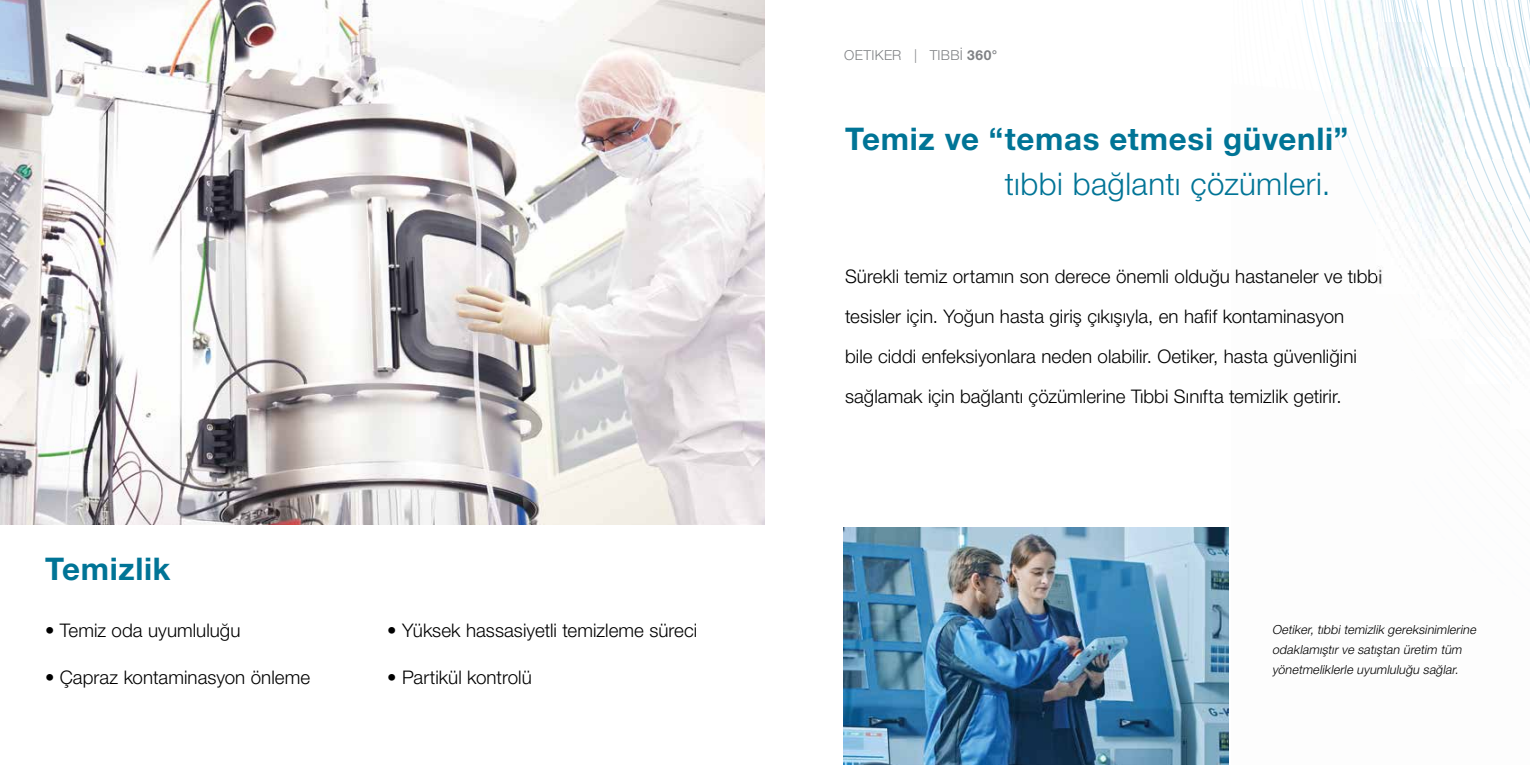
<style>
.page{position:relative;width:1530px;height:765px;background:#fff}
.page>*{position:absolute;margin:0;border:0;box-sizing:border-box;transform-origin:0 0}
.t1{font:700 31.25px "Helvetica Neue LTW1 G";letter-spacing:.02em;color:#007496}
.t2{font:300 31.25px "Helvetica Neue LTW1 G";letter-spacing:.015em;color:#007496}
.t3{font:300 18.75px/40px "Helvetica Neue LTW1 G";color:#000}
.t4{font:300 13.75px "Helvetica Neue LTW1 G";letter-spacing:.02em;color:#808285}
.t5{font:italic 300 12.5px/20px "Helvetica Neue LTW1 G";color:#000}
.s1{font-weight:700}
</style>
<div class="page">
<img style="left:0;top:0;width:765px;height:525px">
<img style="left:1475px;top:11px;width:1px;height:12px">
<img style="left:1464px;top:0;width:11px;height:28px">
<img style="left:1452px;top:0;width:12px;height:68px">
<img style="left:1441px;top:0;width:11px;height:68px">
<img style="left:1440px;top:6px;width:1px;height:62px">
<img style="left:1378px;top:0;width:16px;height:22px">
<img style="left:1381px;top:0;width:5px;height:22px">
<img style="left:1330px;top:79px;width:2px;height:10px">
<img style="left:1330px;top:29px;width:2px;height:50px">
<img style="left:1313px;top:0;width:17px;height:88px">
<img style="left:1301px;top:1px;width:20px;height:87px">
<img style="left:1301px;top:14px;width:13px;height:74px">
<img style="left:1301px;top:26px;width:5px;height:62px">
<img style="left:1458px;top:28px;width:17px;height:40px">
<svg style="left:1470px;top:51px;width:3px;height:9px"></svg>
<img style="left:1458px;top:42px;width:12px;height:26px">
<svg style="left:1456px;top:56px;width:7px;height:12px"></svg>
<svg style="left:1378px;top:10px;width:3px;height:12px"></svg>
<img style="left:1394px;top:0;width:6px;height:22px">
<img style="left:1401px;top:0;width:9px;height:22px">
<svg style="left:1406px;top:16px;width:2px;height:6px"></svg>
<img style="left:1410px;top:0;width:5px;height:22px">
<svg style="left:1415px;top:0;width:25px;height:68px"></svg>
<img style="left:1529px;top:0;width:1px;height:51px">
<img style="left:1524px;top:0;width:5px;height:68px">
<img style="left:1519px;top:0;width:5px;height:68px">
<img style="left:1503px;top:0;width:16px;height:68px">
<img style="left:1498px;top:0;width:5px;height:68px">
<img style="left:1476px;top:0;width:22px;height:68px">
<img style="left:1493px;top:54px;width:5px;height:14px">
<img style="left:1335px;top:123px;width:34px;height:12px">
<img style="left:1330px;top:91px;width:5px;height:40px">
<img style="left:1323px;top:93px;width:5px;height:18px">
<img style="left:1511px;top:203px;width:19px;height:45px">
<img style="left:1467px;top:158px;width:49px;height:87px">
<img style="left:1472px;top:169px;width:12px;height:4px">
<img style="left:1467px;top:173px;width:43px;height:145px">
<img style="left:1467px;top:190px;width:43px;height:78px">
<img style="left:1470px;top:248px;width:40px;height:67px">
<img style="left:1472px;top:252px;width:10px;height:16px">
<img style="left:1467px;top:269px;width:39px;height:56px">
<img style="left:1467px;top:285px;width:29px;height:39px">
<svg style="left:1496px;top:325px;width:14px;height:13px"></svg>
<img style="left:1486px;top:324px;width:10px;height:14px">
<img style="left:1467px;top:302px;width:19px;height:36px">
<img style="left:1467px;top:318px;width:10px;height:20px">
<svg style="left:1374px;top:113px;width:2px;height:8px"></svg>
<img style="left:844px;top:527px;width:384px;height:238px">
<img style="left:1510px;top:248px;width:20px;height:110px">
<img style="left:1473px;top:338px;width:38px;height:20px">
<img style="left:1422px;top:68px;width:45px;height:249px">
<img style="left:1376px;top:22px;width:46px;height:265px">
<img style="left:1466px;top:202px;width:45px;height:46px">
<img style="left:1510px;top:68px;width:20px;height:135px">
<img style="left:1466px;top:68px;width:45px;height:90px">
<img style="left:1332px;top:0;width:45px;height:113px">
<h1 class="t1" style="left:45px;top:550px;width:127px">Temizlik</h1>
<p class="t3" style="left:45px;top:610px;width:197px">• Temiz oda uyumluluğu</p>
<p class="t3" style="left:45px;top:657px;width:267px">• Çapraz kontaminasyon önleme</p>
<p class="t3" style="left:387px;top:610px;width:312px">• Yüksek hassasiyetli temizleme süreci</p>
<p class="t3" style="left:387px;top:657px;width:146px">• Partikül kontrolü</p>
<p class="t4" style="left:844px;top:47px;width:155px">OETIKER | TIBBİ <span class="s1">360°</span></p>
<h1 class="t1" style="left:845px;top:120px;width:505px">Temiz ve “ temas etmesi güvenli”</h1>
<h1 class="t2" style="left:1005px;top:165px;width:327px">tıbbi bağlantı çözümleri.</h1>
<p class="t3" style="left:845px;top:257px;width:538px">Sürekli temiz ortamın son derece önemli olduğu hastaneler ve tıbbi tesisler için. Yoğun hasta giriş çıkışıyla, en hafif kontaminasyon<br>bile ciddi enfeksiyonlara neden olabilir. Oetiker, hasta güvenliğini sağlamak için bağlantı çözümlerine Tıbbi Sınıfta temizlik getirir.</p>
<p class="t5" style="left:1272px;top:620px;width:208px">Oetiker, tıbbi temizlik gereksinimlerine odaklamıştır ve satıştan üretim tüm yönetmeliklerle uyumluluğu sağlar.</p>
</div>
